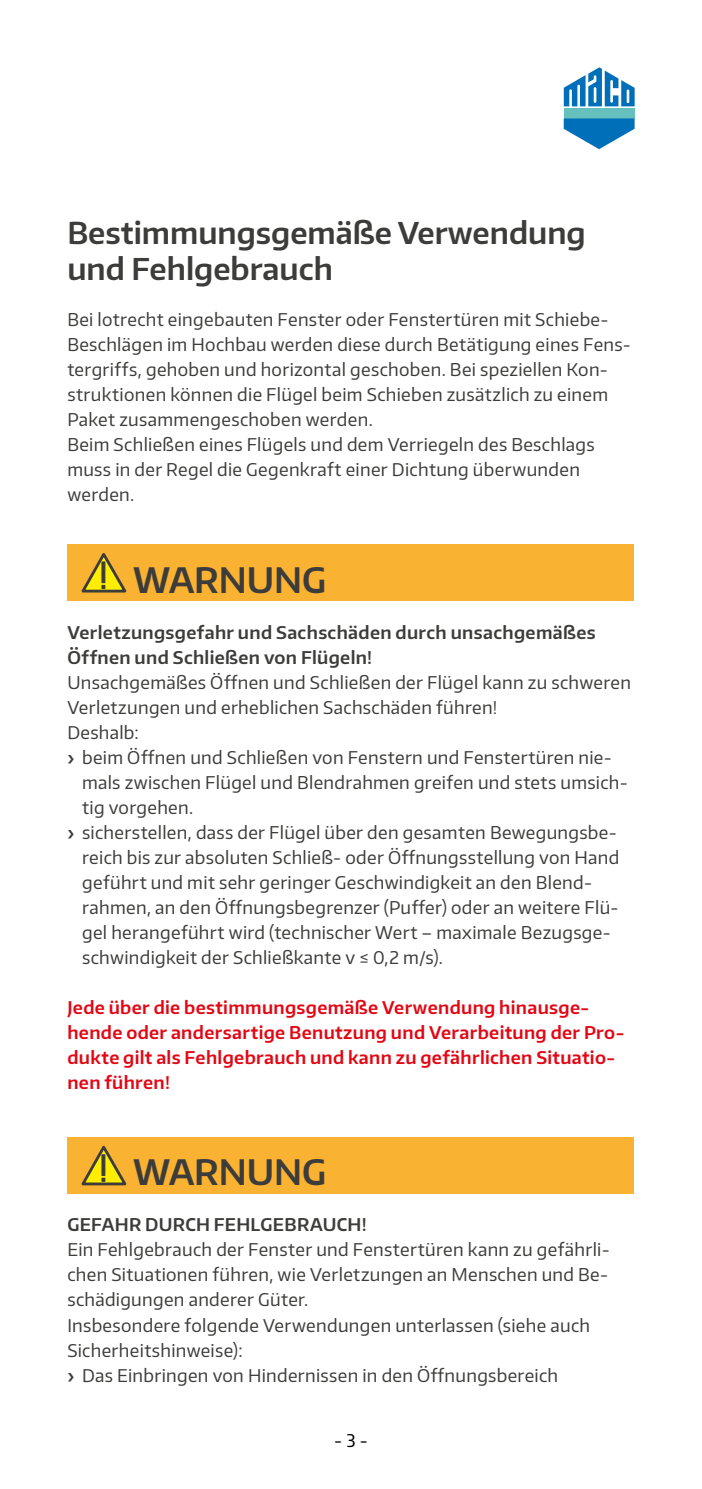
<style>
.page{position:relative;width:702px;height:1489px;background:#fff}
.page>*{position:absolute;margin:0;border:0;box-sizing:border-box;transform-origin:0 0}
.t1{font:600 35px "Encode Sans Normal";color:#3c3c3b}
.t2{font:600 30px/36px "Encode Sans Normal";color:#3c3c3b}
.t3{font:17.5px/25px "Encode Sans Normal";letter-spacing:.02em;color:#3c3c3b}
.t4{font:600 17.5px/25px "Encode Sans Normal";letter-spacing:.02em;color:#e30613}
.t5{font:600 17.5px/25px "Encode Sans Normal";letter-spacing:.02em;color:#3c3c3b}
.t6{font:17.5px "Encode Sans Normal";color:#000}
.s1{font-weight:600}
</style>
<div class="page">
<div style="left:563px;top:108px;width:71px;height:10px;background:#66c1be"></div>
<svg style="left:563px;top:118px;width:71px;height:31px"></svg>
<svg style="left:563px;top:67px;width:71px;height:39px"></svg>
<div style="left:67px;top:544px;width:566px;height:57px;background:#fab233"></div>
<svg style="left:81px;top:553px;width:46px;height:40px"></svg>
<div style="left:67px;top:1137px;width:566px;height:56px;background:#fab233"></div>
<svg style="left:81px;top:1145px;width:46px;height:41px"></svg>
<h2 class="t2" style="left:67px;top:214px;width:520px">Bestimmungsgemäße Verwendung und Fehlgebrauch</h2>
<p class="t3" style="left:67px;top:307px;width:565px">Bei lotrecht eingebauten Fenster oder Fenstertüren mit Schiebe-Beschlägen im Hochbau werden diese durch Betätigung eines Fens&shy;tergriffs, gehoben und horizontal geschoben. Bei speziellen Kon&shy;struktionen können die Flügel beim Schieben zusätzlich zu einem Paket zusammengeschoben werden.<br>Beim Schließen eines Flügels und dem Verriegeln des Beschlags muss in der Regel die Gegenkraft einer Dichtung überwunden werden.</p>
<h1 class="t1" style="left:133px;top:558px;width:194px">WARNUNG</h1>
<p class="t5" style="left:67px;top:619px;width:530px">Verletzungsgefahr und Sachschäden durch unsachgemäßes<br>Öffnen und Schließen von Flügeln!</p>
<p class="t3" style="left:67px;top:669px;width:565px">Unsachgemäßes Öffnen und Schließen der Flügel kann zu schweren Verletzungen und erheblichen Sachschäden führen!<br>Deshalb:<br><span class="s1">›</span> beim Öffnen und Schließen von Fenstern und Fenstertüren nie-</p>
<p class="t3" style="left:82px;top:770px;width:547px">mals zwischen Flügel und Blendrahmen greifen und stets umsich-</p>
<p class="t3" style="left:82px;top:794px;width:113px">tig vorgehen.</p>
<p class="t3" style="left:67px;top:820px;width:551px"><span class="s1">›</span> sicherstellen, dass der Flügel über den gesamten Bewegungsbe-</p>
<p class="t3" style="left:82px;top:844px;width:538px">reich bis zur absoluten Schließ- oder Öffnungsstellung von Hand</p>
<p class="t3" style="left:82px;top:870px;width:511px">geführt und mit sehr geringer Geschwindigkeit an den Blend-</p>
<p class="t3" style="left:82px;top:894px;width:538px">rahmen, an den Öffnungsbegrenzer (Puffer) oder an weitere Flü-</p>
<p class="t3" style="left:82px;top:919px;width:530px">gel herangeführt wird (technischer Wert – maximale Bezugsge-</p>
<p class="t3" style="left:82px;top:944px;width:362px">schwindigkeit der Schließkante v ≤ 0,2 m/s).</p>
<p class="t4" style="left:67px;top:994px;width:558px">Jede über die bestimmungsgemäße Verwendung hinausge&shy;hende oder andersartige Benutzung und Verarbeitung der Pro&shy;dukte gilt als Fehlgebrauch und kann zu gefährlichen Situatio&shy;nen führen!</p>
<h1 class="t1" style="left:133px;top:1151px;width:194px">WARNUNG</h1>
<p class="t5" style="left:67px;top:1212px;width:301px">GEFAHR DURCH FEHLGEBRAUCH!</p>
<p class="t3" style="left:67px;top:1237px;width:544px">Ein Fehlgebrauch der Fenster und Fenstertüren kann zu gefährli&shy;chen Situationen führen, wie Verletzungen an Menschen und Be&shy;schädigungen anderer Güter.<br>Insbesondere folgende Verwendungen unterlassen (siehe auch Sicherheitshinweise):<br><span class="s1">›</span> Das Einbringen von Hindernissen in den Öffnungsbereich</p>
<p class="t6" style="left:334px;top:1430px;width:35px">- 3 -</p>
</div>
